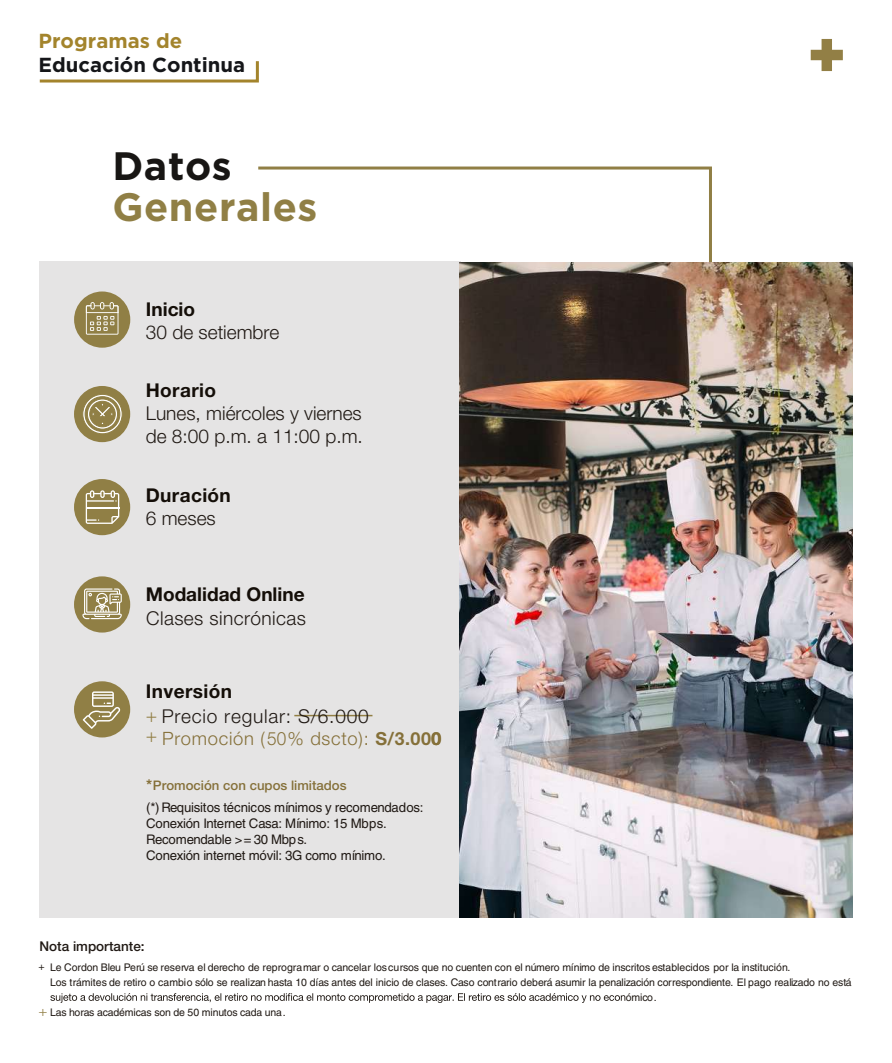
<style>
.page{position:relative;width:892px;height:1063px;background:#fff}
.page>*{position:absolute;margin:0;border:0;box-sizing:border-box;transform-origin:0 0}
.t1{font:700 39.6px "Gotham";letter-spacing:.015em;color:#907f45}
.t2{font:700 39.6px "Gotham";letter-spacing:.015em;color:#181614}
.t3{font:700 20.25px "Gotham";color:#151619}
.t4{font:700 20.25px "Gotham";color:#a3842c}
.t5{font:300 19.05px/23px "Helvetica Neue LT Std";color:#201914}
.t6{font:700 19.05px "Helvetica Neue LT Std";letter-spacing:.02em;color:#140e08}
.t7{font:300 19.05px/19.5px "Helvetica Neue LT Std";letter-spacing:.04em;color:#201914}
.t8{font:300 19.05px "Helvetica Neue LT Std";letter-spacing:.02em;color:#201914}
.t9{font:700 19.05px "Helvetica Neue LT Std";color:#140e08}
.t10{font:300 18.3px "Helvetica Neue LT Std";letter-spacing:.04em;color:#857039}
.t11{font:300 13.95px "Helvetica Neue LT Std";color:#917f45;scale:1.07 1}
.t12{font:500 13.5px "Helvetica Neue LT Std";color:#201914}
.t13{font:13.2px/15.9px "Helvetica LT Std";letter-spacing:-.02em;color:#201914}
.t14{font:500 13.2px "Helvetica Neue LT Std";color:#857039}
.t15{font:10.5px "Helvetica LT Std";letter-spacing:-.015em;color:#201914}
.t16{font:10.5px "Helvetica Neue LT Std";color:#201914}
.s1{font-weight:700;font-size:18px}
.s2{font-weight:700;font-size:15px}
.s3{color:#927f45}
</style>
<div class="page">
<svg style="left:258px;top:166px;width:454px;height:96px"></svg>
<div style="left:39px;top:261px;width:421px;height:657px;background:#e5e4e4"></div>
<hr style="left:294px;top:715px;width:78px;height:1px;background:#927f45">
<svg style="left:50px;top:993px;width:575px;height:10px"></svg>
<svg style="left:811px;top:39px;width:32px;height:32px"></svg>
<svg style="left:39px;top:61px;width:220px;height:22px"></svg>
<div style="left:74px;top:292px;width:56px;height:56px;background:#907f45;border-radius:50%"></div>
<div style="left:74px;top:386px;width:56px;height:56px;background:#907f45;border-radius:50%"></div>
<div style="left:74px;top:479px;width:56px;height:56px;background:#907f45;border-radius:50%"></div>
<svg style="left:86px;top:302px;width:32px;height:33px"></svg>
<svg style="left:82px;top:394px;width:41px;height:40px"></svg>
<svg style="left:86px;top:490px;width:33px;height:34px"></svg>
<hr style="left:86px;top:507px;width:33px;height:2px;background:#fff">
<div style="left:74px;top:576px;width:56px;height:57px;background:#907f45;border-radius:50%"></div>
<svg style="left:82px;top:588px;width:40px;height:31px"></svg>
<div style="left:74px;top:681px;width:56px;height:56px;background:#907f45;border-radius:50%"></div>
<svg style="left:83px;top:691px;width:38px;height:38px"></svg>
<img style="left:460px;top:262px;width:393px;height:655px">
<h2 class="t4" style="left:39px;top:29px;width:145px">Programas de</h2>
<h2 class="t3" style="left:39px;top:53px;width:208px">Educación Continua</h2>
<h1 class="t2" style="left:112px;top:143px;width:121px">Datos</h1>
<h1 class="t1" style="left:112px;top:185px;width:207px">Generales</h1>
<h3 class="t6" style="left:146px;top:297px;width:51px">Inicio</h3>
<h3 class="t5" style="left:146px;top:320px;width:135px">30 de setiembre</h3>
<h3 class="t6" style="left:146px;top:379px;width:72px">Horario</h3>
<h3 class="t5" style="left:146px;top:401px;width:219px">Lunes, miércoles y viernes de 8:00 p.m. a 11:00 p.m.</h3>
<h3 class="t6" style="left:146px;top:484px;width:87px">Duración</h3>
<h3 class="t5" style="left:146px;top:507px;width:71px">6 meses</h3>
<h3 class="t9" style="left:146px;top:582px;width:160px">Modalidad Online</h3>
<h3 class="t8" style="left:146px;top:606px;width:161px">Clases sincrónicas</h3>
<h3 class="t6" style="left:146px;top:679px;width:88px">Inversión</h3>
<h3 class="t10" style="left:162px;top:727px;width:280px">Promoción (50% dscto): <span class="s1">S/3.000</span></h3>
<p class="t14" style="left:146px;top:777px;width:202px"><span class="s2">*</span>Promoción con cupos limitados</p>
<p class="t13" style="left:146px;top:800px;width:279px">(*)Requisitos técnicos mínimos y recomendados:<br>Conexión Internet Casa: Mínimo: 15 Mbps.<br>Recomendable &gt;= 30 Mbps.<br>Conexión internet móvil: 3G como mínimo.</p>
<h3 class="t7" style="left:146px;top:706px;width:224px"><span class="s3">+</span> Precio regular: S/6.000 <span class="s3">+</span></h3>
<p class="t12" style="left:40px;top:938px;width:107px">Nota importante:</p>
<p class="t16" style="left:39px;top:960px;width:8px">+</p>
<h3 class="t11" style="left:39px;top:1002px;width:10px">+</h3>
<p class="t15" style="left:50px;top:961px;width:742px">Le Cordon Bleu Perú se reserva el derecho de reprogramar o cancelar loscursos que no cuenten con el número mínimo de inscritosestablecidos por la institución.</p>
<p class="t15" style="left:50px;top:976px;width:803px">Los trámites de retiro o cambio sólo se realizan hasta 10 días antes del inicio de clases. Caso contrario deberá asumir la penalización correspondiente. El pago realizado no está</p>
<p class="t15" style="left:626px;top:991px;width:32px">ómico.</p>
<p class="t15" style="left:50px;top:1006px;width:237px">Las horas académicas son de 50 minutos cada una.</p>
</div>
